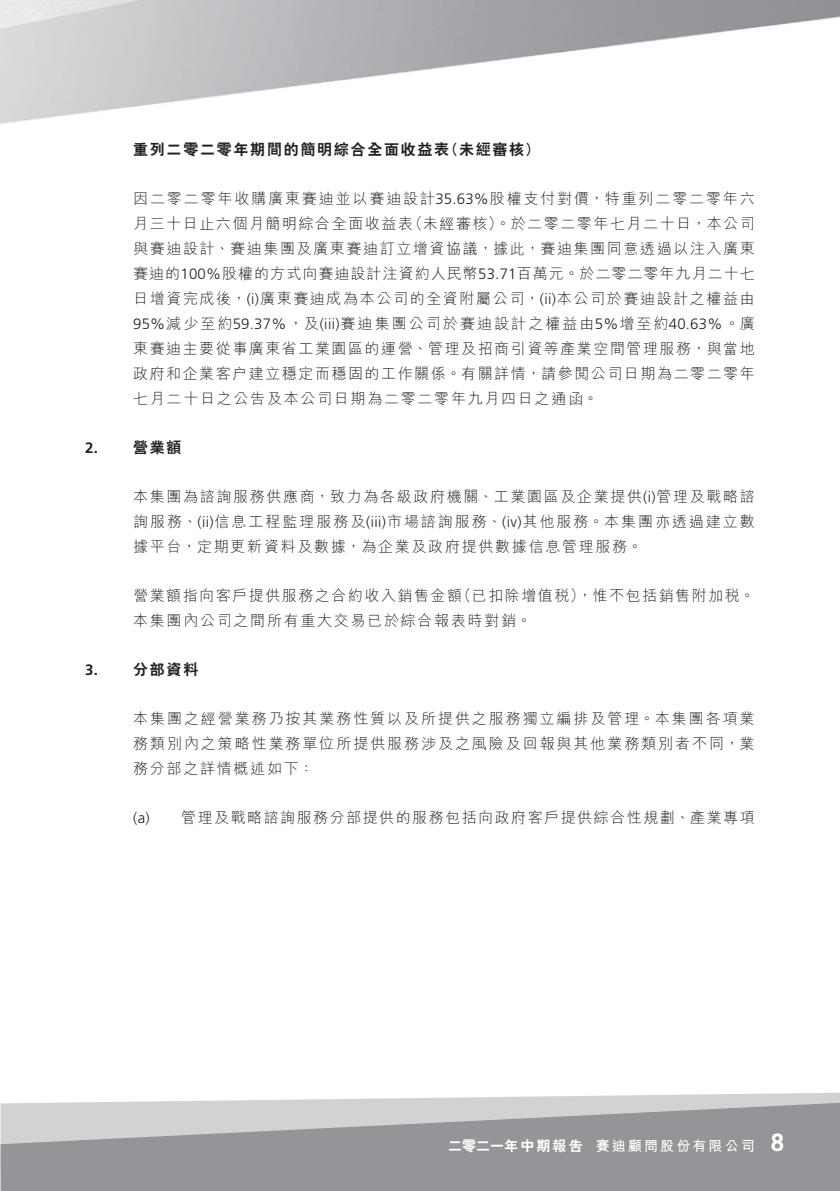
<style>
.page{position:relative;width:840px;height:1191px;background:#fff}
.page>*{position:absolute;margin:0;border:0;box-sizing:border-box;transform-origin:0 0}
._26___P2__Note{font:300 15px/25px "M Hei HK";letter-spacing:.115em;color:#231f20;text-align:justify}
._22____IN2__Note{font:300 15px "M Hei HK";letter-spacing:.1em;color:#231f20}
._18___H2__Note{font:800 15px "C Hei 2 HK";letter-spacing:.115em;color:#231f20}
._17_H1__Note{font:800 15px "C Hei 2 HK";letter-spacing:.115em;color:#231f20}
.t1{font:700 14px "M Hei HK";letter-spacing:.15em;color:#fff}
.s1{font-family:"Frutiger LT Std"}
.s2{font-family:"Frutiger LT Std";font-weight:700}
.s3{font-family:"C Hei 2 HK";font-weight:800}
.s4{font-family:"Trade Gothic LT Std";font-size:24px}
</style>
<div class="page">
<svg style="left:203px;top:1092px;width:636px;height:9px"></svg>
<svg style="left:1px;top:1101px;width:838px;height:90px;background:#a2a4a7"></svg>
<p class="_18___H2__Note" style="left:133px;top:140px;width:407px">重列二零二零年期間的簡明綜合全面收益表（未經審核）</p>
<p class="_26___P2__Note" style="left:133px;top:186px;width:623px">因二零二零年收購廣東賽迪並以賽迪設計<span class="s1">35.63%</span>股權支付對價，特重列二零二零年六月三十日止六個月簡明綜合全面收益表（未經審核）。於二零二零年七月二十日，本公司與賽迪設計、賽迪集團及廣東賽迪訂立增資協議，據此，賽迪集團同意透過以注入廣東賽迪的<span class="s1">100%</span>股權的方式向賽迪設計注資約人民幣<span class="s1">53.71</span>百萬元。於二零二零年九月二十七日增資完成後，<span class="s1">(i)</span>廣東賽迪成為本公司的全資附屬公司，<span class="s1">(ii)</span>本公司於賽迪設計之權益由<span class="s1">95%</span>減少至約<span class="s1">59.37%</span>，及<span class="s1">(iii)</span>賽迪集團公司於賽迪設計之權益由<span class="s1">5%</span>增至約<span class="s1">40.63%</span>。廣東賽迪主要從事廣東省工業園區的運營、管理及招商引資等產業空間管理服務，與當地政府和企業客户建立穩定而穩固的工作關係。有關詳情，請參閱公司日期為二零二零年七月二十日之公告及本公司日期為二零二零年九月四日之通函。</p>
<p class="_17_H1__Note" style="left:85px;top:438px;width:98px"><span class="s2">2.</span> 營業額</p>
<p class="_26___P2__Note" style="left:133px;top:484px;width:623px">本集團為諮詢服務供應商，致力為各級政府機關、工業園區及企業提供<span class="s1">(i)</span>管理及戰略諮詢服務、<span class="s1">(ii)</span>信息工程監理服務及<span class="s1">(iii)</span>市場諮詢服務、<span class="s1">(iv)</span>其他服務。本集團亦透過建立數據平台，定期更新資料及數據，為企業及政府提供數據信息管理服務。</p>
<p class="_26___P2__Note" style="left:133px;top:583px;width:623px">營業額指向客戶提供服務之合約收入銷售金額（已扣除增值稅），惟不包括銷售附加稅。本集團內公司之間所有重大交易已於綜合報表時對銷。</p>
<p class="_17_H1__Note" style="left:85px;top:660px;width:115px"><span class="s2">3.</span> 分部資料</p>
<p class="_26___P2__Note" style="left:133px;top:706px;width:622px">本集團之經營業務乃按其業務性質以及所提供之服務獨立編排及管理。本集團各項業務類別內之策略性業務單位所提供服務涉及之風險及回報與其他業務類別者不同，業務分部之詳情概述如下：</p>
<p class="_22____IN2__Note" style="left:133px;top:807px;width:622px"><span class="s1">(a)</span> 管理及戰略諮詢服務分部提供的服務包括向政府客戶提供綜合性規劃、產業專項</p>
<p class="t1" style="left:448px;top:1135px;width:337px"><span class="s3">二零二一年中期報告</span> 賽迪顧問股份有限公司 <span class="s4">8</span></p>
</div>
